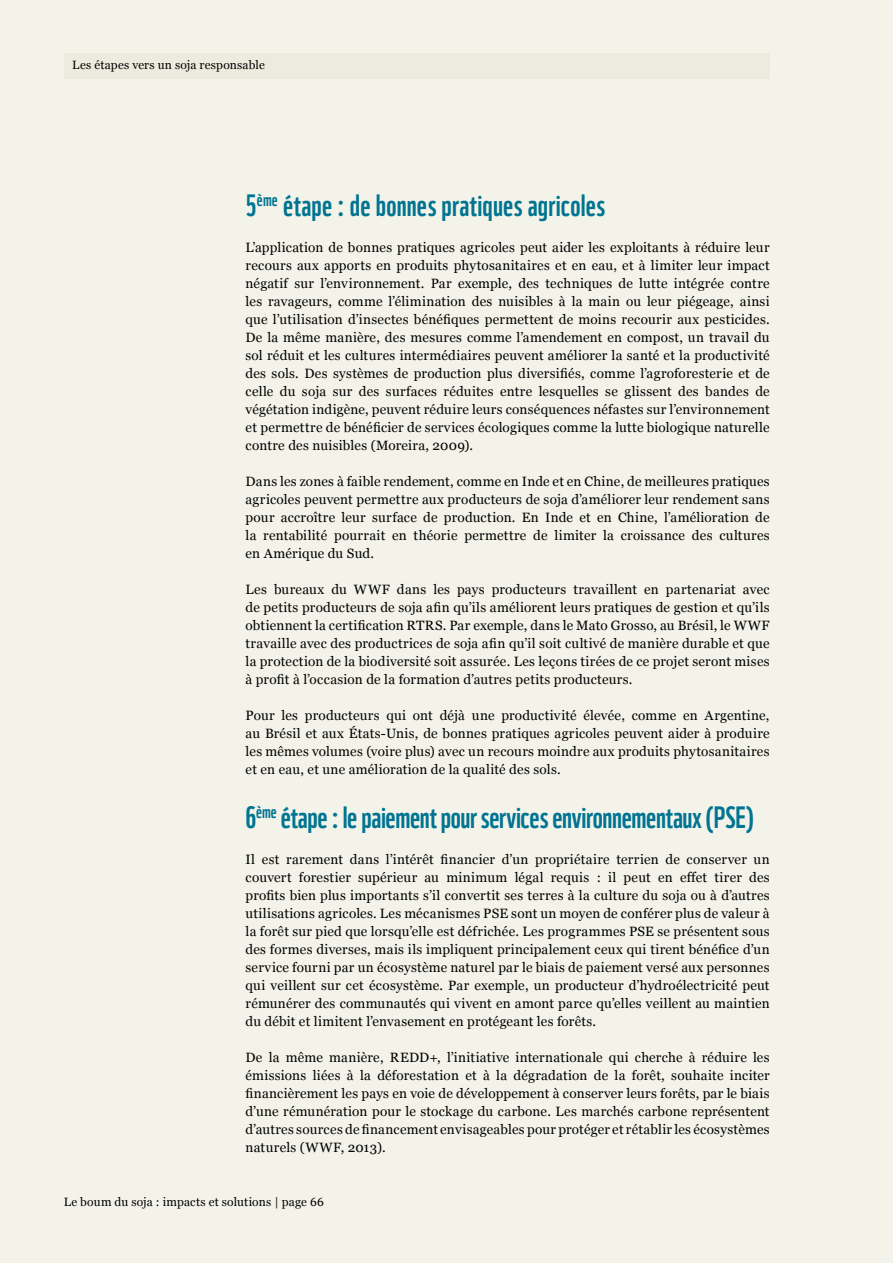
<style>
.page{position:relative;width:893px;height:1263px;background:#f4f3ea}
.page>*{position:absolute;margin:0;border:0;box-sizing:border-box;transform-origin:0 0}
.t1{font:30px "WWF";letter-spacing:-.01em;color:#007491}
.t2{font:30px "WWF";letter-spacing:.01em;color:#007491}
.t3{font:13.5px/18px "Georgia";letter-spacing:.02em;color:#000;text-align:justify}
.t4{font:12px "Georgia";letter-spacing:.02em;color:#000}
</style>
<div class="page">
<div style="left:64px;top:53px;width:706px;height:26px;background:#edebdd"></div>
<p class="t4" style="left:72px;top:56px;width:194px">Les étapes vers un soja responsable</p>
<h1 class="t2" style="left:246px;top:182px;width:361px">5<sup>ème</sup> étape : de bonnes pratiques agricoles</h1>
<p class="t3" style="left:246px;top:238px;width:526px">L’application de bonnes pratiques agricoles peut aider les exploitants à réduire leur recours aux apports en produits phytosanitaires et en eau, et à limiter leur impact négatif sur l’environnement. Par exemple, des techniques de lutte intégrée contre les ravageurs, comme l’élimination des nuisibles à la main ou leur piégeage, ainsi que l’utilisation d’insectes bénéfiques permettent de moins recourir aux pesticides.<br>De la même manière, des mesures comme l’amendement en compost, un travail du sol réduit et les cultures intermédiaires peuvent améliorer la santé et la productivité des sols. Des systèmes de production plus diversifiés, comme l’agroforesterie et de celle du soja sur des surfaces réduites entre lesquelles se glissent des bandes de végétation indigène, peuvent réduire leurs conséquences néfastes sur l’environnement et permettre de bénéficier de services écologiques comme la lutte biologique naturelle contre des nuisibles (Moreira, 2009).</p>
<p class="t3" style="left:246px;top:472px;width:526px">Dans les zones à faible rendement, comme en Inde et en Chine, de meilleures pratiques agricoles peuvent permettre aux producteurs de soja d’améliorer leur rendement sans pour accroître leur surface de production. En Inde et en Chine, l’amélioration de la rentabilité pourrait en théorie permettre de limiter la croissance des cultures en Amérique du Sud.</p>
<p class="t3" style="left:246px;top:580px;width:526px">Les bureaux du WWF dans les pays producteurs travaillent en partenariat avec de petits producteurs de soja afin qu’ils améliorent leurs pratiques de gestion et qu’ils obtiennent la certification RTRS. Par exemple, dans le Mato Grosso, au Brésil, le WWF travaille avec des productrices de soja afin qu’il soit cultivé de manière durable et que la protection de la biodiversité soit assurée. Les leçons tirées de ce projet seront mises à profit à l’occasion de la formation d’autres petits producteurs.</p>
<p class="t3" style="left:246px;top:706px;width:526px">Pour les producteurs qui ont déjà une productivité élevée, comme en Argentine, au Brésil et aux États-Unis, de bonnes pratiques agricoles peuvent aider à produire les mêmes volumes (voire plus) avec un recours moindre aux produits phytosanitaires et en eau, et une amélioration de la qualité des sols.</p>
<h1 class="t1" style="left:246px;top:794px;width:510px">6<sup>ème</sup> étape : le paiement pour services environnementaux (PSE)</h1>
<p class="t3" style="left:246px;top:850px;width:526px">Il est rarement dans l’intérêt financier d’un propriétaire terrien de conserver un couvert forestier supérieur au minimum légal requis : il peut en effet tirer des profits bien plus importants s’il convertit ses terres à la culture du soja ou à d’autres utilisations agricoles. Les mécanismes PSE sont un moyen de conférer plus de valeur à la forêt sur pied que lorsqu’elle est défrichée. Les programmes PSE se présentent sous des formes diverses, mais ils impliquent principalement ceux qui tirent bénéfice d’un service fourni par un écosystème naturel par le biais de paiement versé aux personnes qui veillent sur cet écosystème. Par exemple, un producteur d’hydroélectricité peut rémunérer des communautés qui vivent en amont parce qu’elles veillent au maintien du débit et limitent l’envasement en protégeant les forêts.</p>
<p class="t3" style="left:246px;top:1048px;width:526px">De la même manière, REDD+, l’initiative internationale qui cherche à réduire les émissions liées à la déforestation et à la dégradation de la forêt, souhaite inciter financièrement les pays en voie de développement à conserver leurs forêts, par le biais d’une rémunération pour le stockage du carbone. Les marchés carbone représentent d’autres sources de financement envisageables pour protéger et rétablir les écosystèmes naturels (WWF, 2013).</p>
<p class="t4" style="left:64px;top:1193px;width:262px">Le boum du soja : impacts et solutions | page 66</p>
</div>
